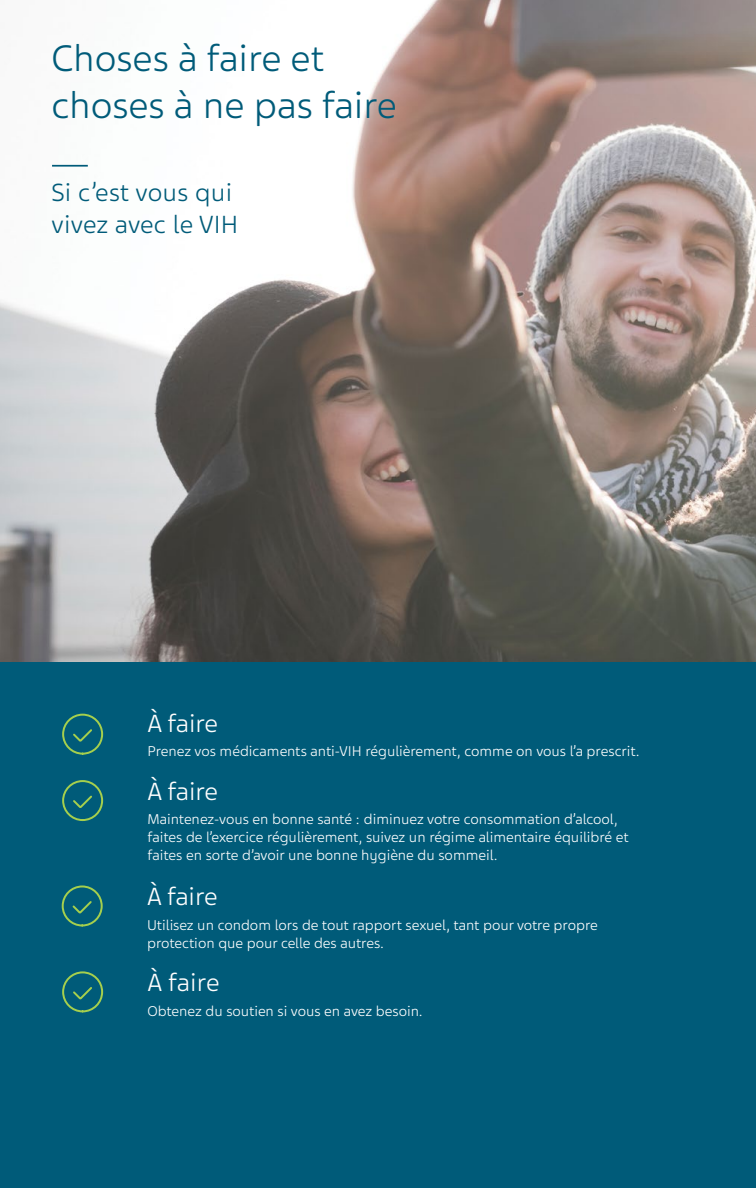
<style>
.page{position:relative;width:756px;height:1188px;background:#fff}
.page>*{position:absolute;margin:0;border:0;box-sizing:border-box;transform-origin:0 0}
.t1{font:300 39px/46.8px "Teva Sans";color:#005b79}
.t2{font:300 26.25px/31.5px "Teva Sans";letter-spacing:.01em;color:#005b79}
.t3{font:300 26.25px "Teva Sans";color:#fff}
.t4{font:300 15px/18px "Teva Sans";color:#fff}
</style>
<div class="page">
<div style="left:0;top:654px;width:756px;height:534px;background:#005b79"></div>
<img style="left:0;top:0;width:756px;height:662px">
<svg style="left:62px;top:713px;width:42px;height:42px"></svg>
<svg style="left:62px;top:780px;width:42px;height:41px"></svg>
<svg style="left:61px;top:885px;width:42px;height:42px"></svg>
<svg style="left:62px;top:971px;width:42px;height:42px"></svg>
<svg style="left:52px;top:165px;width:36px;height:2px"></svg>
<p class="t1" style="left:51px;top:35px;width:346px">Choses à faire et choses à ne pas faire</p>
<p class="t2" style="left:51px;top:177px;width:188px">Si c’est vous qui vivez avec le VIH</p>
<p class="t3" style="left:148px;top:708px;width:72px">À faire</p>
<p class="t4" style="left:148px;top:743px;width:493px">Prenez vos médicaments anti-VIH régulièrement, comme on vous l’a prescrit.</p>
<p class="t3" style="left:148px;top:776px;width:72px">À faire</p>
<p class="t4" style="left:148px;top:811px;width:483px">Maintenez-vous en bonne santé : diminuez votre consommation d’alcool, faites de l’exercice régulièrement, suivez un régime alimentaire équilibré et faites en sorte d’avoir une bonne hygiène du sommeil.</p>
<p class="t3" style="left:147px;top:881px;width:72px">À faire</p>
<p class="t4" style="left:147px;top:916px;width:452px">Utilisez un condom lors de tout rapport sexuel, tant pour votre propre protection que pour celle des autres.</p>
<p class="t3" style="left:148px;top:967px;width:73px">À faire</p>
<p class="t4" style="left:148px;top:1002px;width:276px">Obtenez du soutien si vous en avez besoin.</p>
</div>
